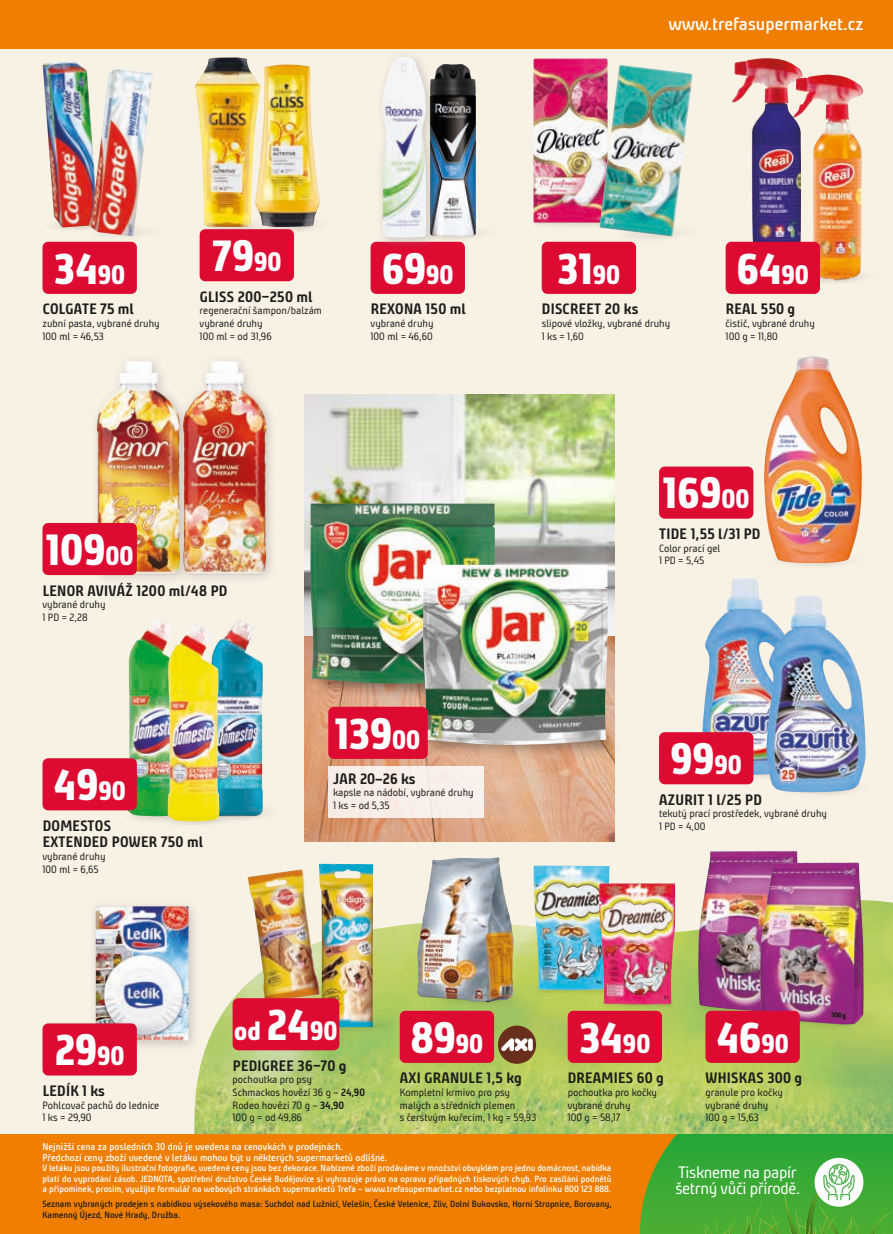
<style>
.page{position:relative;width:893px;height:1234px;background:#fff}
.page>*{position:absolute;margin:0;border:0;box-sizing:border-box;transform-origin:0 0}
.t1{font:800 43.35px "Bunday Clean";color:#fff}
.t2{font:800 26.25px "Bunday Clean";color:#fff}
.t3{font:600 18px "Bunday Clean";color:#fff}
.t4{font:16.5px/16.5px "Bunday Clean";letter-spacing:-.02em;color:#fff}
.t5{font:700 15px/16.5px "Bunday Clean";letter-spacing:.02em;color:#1d1d1b}
.t6{font:10.5px/12.6px "Bunday Clean";color:#1d1d1b}
.t7{font:600 9.75px/10.5px "Bunday Clean";color:#fff}
.t8{font:600 9px/10.5px "Bunday Clean";color:#fff;text-align:justify}
.t9{font:600 9px/10.5px "Bunday Clean";color:#1d1d1b}
.s1{font-size:26.25px}
.s2{font-size:43.35px}
.s3{font-weight:700}
</style>
<div class="page">
<div style="left:0;top:48px;width:893px;height:1085px;background:#f8f2e5"></div>
<img style="left:193px;top:899px;width:700px;height:234px">
<div style="left:0;top:0;width:893px;height:48px;background:#f07e00"></div>
<div style="left:0;top:1133px;width:893px;height:100px;background:#f07e00"></div>
<svg style="left:640px;top:1133px;width:253px;height:100px;background:#50ad3f"></svg>
<div style="left:89px;top:899px;width:111px;height:152px;background:#aaa2a2;opacity:.58"></div>
<img style="left:96px;top:906px;width:92px;height:134px">
<img style="left:248px;top:868px;width:70px;height:129px">
<div style="left:90px;top:354px;width:101px;height:230px;background:#aaa2a2;opacity:.56"></div>
<img style="left:97px;top:361px;width:79px;height:212px">
<div style="left:176px;top:354px;width:102px;height:230px;background:#aaa2a2;opacity:.56"></div>
<img style="left:183px;top:361px;width:83px;height:212px">
<img style="left:731px;top:58px;width:72px;height:184px">
<div style="left:43px;top:1023px;width:94px;height:52px;background:#dd0a32;border-radius:6px"></div>
<div style="left:659px;top:466px;width:94px;height:52px;background:#dd0a32;border-radius:6px"></div>
<div style="left:43px;top:523px;width:94px;height:52px;background:#dd0a32;border-radius:6px"></div>
<img style="left:304px;top:395px;width:310px;height:242px">
<img style="left:304px;top:637px;width:310px;height:204px">
<img style="left:437px;top:213px;width:69px;height:39px">
<img style="left:437px;top:64px;width:39px;height:172px">
<div style="left:371px;top:242px;width:94px;height:52px;background:#dd0a32;border-radius:6px"></div>
<div style="left:375px;top:50px;width:62px;height:199px;background:#aaa2a2;opacity:.57"></div>
<img style="left:382px;top:57px;width:44px;height:180px">
<img style="left:113px;top:810px;width:39px;height:25px">
<img style="left:128px;top:619px;width:52px;height:197px">
<div style="left:261px;top:789px;width:41px;height:44px;background:#f8f2e5"></div>
<img style="left:211px;top:619px;width:52px;height:197px">
<img style="left:152px;top:794px;width:109px;height:45px">
<img style="left:168px;top:624px;width:51px;height:197px">
<div style="left:43px;top:758px;width:94px;height:52px;background:#dd0a32;border-radius:6px"></div>
<img style="left:189px;top:204px;width:60px;height:42px">
<img style="left:195px;top:57px;width:66px;height:170px">
<img style="left:249px;top:203px;width:94px;height:42px">
<img style="left:255px;top:64px;width:65px;height:163px">
<div style="left:200px;top:229px;width:94px;height:52px;background:#dd0a32;border-radius:6px"></div>
<div style="left:793px;top:254px;width:100px;height:43px;background:#f8f2e5"></div>
<img style="left:793px;top:74px;width:70px;height:207px">
<div style="left:726px;top:242px;width:94px;height:52px;background:#dd0a32;border-radius:6px"></div>
<img style="left:34px;top:204px;width:44px;height:39px">
<img style="left:43px;top:61px;width:56px;height:166px">
<img style="left:78px;top:212px;width:97px;height:39px">
<img style="left:91px;top:68px;width:62px;height:168px">
<div style="left:43px;top:242px;width:94px;height:52px;background:#dd0a32;border-radius:6px"></div>
<img style="left:397px;top:698px;width:233px;height:72px">
<img style="left:521px;top:204px;width:78px;height:32px">
<img style="left:533px;top:58px;width:75px;height:165px">
<div style="left:604px;top:207px;width:118px;height:49px;background:#f8f2e5"></div>
<img style="left:599px;top:65px;width:94px;height:171px">
<div style="left:542px;top:242px;width:94px;height:52px;background:#dd0a32;border-radius:6px"></div>
<img style="left:302px;top:638px;width:121px;height:81px">
<img style="left:310px;top:503px;width:185px;height:180px">
<img style="left:423px;top:564px;width:185px;height:180px">
<div style="left:328px;top:766px;width:156px;height:52px;background:#f9eee8"></div>
<div style="left:328px;top:706px;width:100px;height:52px;background:#dd0a32;border-radius:6px"></div>
<img style="left:552px;top:990px;width:47px;height:11px">
<img style="left:533px;top:865px;width:76px;height:125px">
<img style="left:593px;top:991px;width:78px;height:23px">
<img style="left:599px;top:883px;width:76px;height:121px">
<div style="left:568px;top:1010px;width:94px;height:52px;background:#dd0a32;border-radius:6px"></div>
<div style="left:753px;top:525px;width:140px;height:66px;background:#f8f2e5"></div>
<img style="left:764px;top:356px;width:98px;height:207px">
<img style="left:703px;top:774px;width:55px;height:28px">
<img style="left:702px;top:577px;width:101px;height:197px">
<div style="left:758px;top:753px;width:135px;height:66px;background:#f8f2e5"></div>
<img style="left:766px;top:595px;width:101px;height:197px">
<div style="left:659px;top:732px;width:94px;height:52px;background:#dd0a32;border-radius:6px"></div>
<img style="left:339px;top:1004px;width:71px;height:39px">
<img style="left:318px;top:863px;width:55px;height:163px">
<div style="left:233px;top:997px;width:106px;height:53px;background:#dd0a32;border-radius:6px"></div>
<img style="left:800px;top:981px;width:93px;height:72px">
<img style="left:671px;top:968px;width:158px;height:74px">
<img style="left:418px;top:965px;width:134px;height:63px">
<img style="left:417px;top:857px;width:97px;height:145px">
<div style="left:400px;top:1010px;width:94px;height:52px;background:#dd0a32;border-radius:6px"></div>
<div style="left:498px;top:1025px;width:38px;height:38px;background:#682f1d;border-radius:50%"></div>
<svg style="left:501px;top:1038px;width:32px;height:13px"></svg>
<img style="left:698px;top:850px;width:104px;height:162px">
<img style="left:760px;top:862px;width:104px;height:162px">
<div style="left:705px;top:1010px;width:95px;height:52px;background:#dd0a32;border-radius:6px"></div>
<h3 class="t3" style="left:668px;top:12px;width:196px">www.trefasupermarket.cz</h3>
<h1 class="t1" style="left:54px;top:243px;width:73px">34<span class="s1">90</span></h1>
<h3 class="t5" style="left:43px;top:301px;width:93px">COLGATE 75 ml</h3>
<p class="t6" style="left:43px;top:317px;width:119px">zubní pasta, vybrané druhy<br>100 ml = 46,53</p>
<h1 class="t1" style="left:212px;top:230px;width:71px">79<span class="s1">90</span></h1>
<h3 class="t5" style="left:200px;top:288px;width:114px">GLISS 200–250 ml</h3>
<p class="t6" style="left:200px;top:304px;width:124px">regenerační šampon/balzám vybrané druhy<br>100 ml = od 31,96</p>
<h1 class="t1" style="left:382px;top:243px;width:73px">69<span class="s1">90</span></h1>
<h3 class="t5" style="left:371px;top:301px;width:97px">REXONA 150 ml</h3>
<p class="t6" style="left:371px;top:317px;width:64px">vybrané druhy<br>100 ml = 46,60</p>
<h1 class="t1" style="left:46px;top:524px;width:89px">109<span class="s1">00</span></h1>
<h3 class="t5" style="left:43px;top:582px;width:186px">LENOR AVIVÁŽ 1200 ml/48 PD</h3>
<p class="t6" style="left:43px;top:598px;width:64px">vybrané druhy<br>1 PD = 2,28</p>
<h1 class="t1" style="left:54px;top:759px;width:74px">49<span class="s1">90</span></h1>
<h3 class="t5" style="left:43px;top:817px;width:162px">DOMESTOS<br>EXTENDED POWER 750 ml</h3>
<p class="t6" style="left:43px;top:849px;width:64px">vybrané druhy<br>100 ml = 6,65</p>
<h1 class="t1" style="left:335px;top:708px;width:87px">139<span class="s1">00</span></h1>
<h3 class="t5" style="left:333px;top:770px;width:84px">JAR 20–26 ks</h3>
<p class="t6" style="left:333px;top:786px;width:142px">kapsle na nádobí, vybrané druhy<br>1 ks = od 5,35</p>
<h1 class="t1" style="left:557px;top:243px;width:64px">31<span class="s1">90</span></h1>
<h3 class="t5" style="left:542px;top:301px;width:98px">DISCREET 20 ks</h3>
<p class="t6" style="left:542px;top:317px;width:130px">slipové vložky, vybrané druhy<br>1 ks = 1,60</p>
<h1 class="t1" style="left:737px;top:243px;width:74px">64<span class="s1">90</span></h1>
<h3 class="t5" style="left:726px;top:301px;width:71px">REAL 550 g</h3>
<p class="t6" style="left:726px;top:317px;width:91px">čistič, vybrané druhy<br>100 g = 11,80</p>
<h1 class="t1" style="left:663px;top:468px;width:88px">169<span class="s1">00</span></h1>
<h3 class="t5" style="left:659px;top:525px;width:103px">TIDE 1,55 l/31 PD</h3>
<p class="t6" style="left:659px;top:541px;width:63px">Color prací gel</p>
<p class="t6" style="left:659px;top:554px;width:47px">1 PD = 5,45</p>
<h1 class="t1" style="left:670px;top:733px;width:73px">99<span class="s1">90</span></h1>
<h3 class="t5" style="left:659px;top:791px;width:104px">AZURIT 1 l/25 PD</h3>
<p class="t6" style="left:659px;top:807px;width:169px">tekutý prací prostředek, vybrané druhy<br>1 PD = 4,00</p>
<h1 class="t1" style="left:55px;top:1024px;width:71px">29<span class="s1">90</span></h1>
<h3 class="t5" style="left:43px;top:1082px;width:64px">LEDÍK 1 ks</h3>
<p class="t6" style="left:43px;top:1098px;width:118px">Pohlcovač pachů do lednice<br>1 ks = 29,90</p>
<h2 class="t2" style="left:234px;top:1015px;width:105px">od <span class="s2">24</span>90</h2>
<h3 class="t5" style="left:233px;top:1056px;width:115px">PEDIGREE 36–70 g</h3>
<p class="t6" style="left:233px;top:1073px;width:134px">pochoutka pro psy<br>Schmackos hovězí 36 g – <span class="s3">24,90<br></span>Rodeo hovězí 70 g – <span class="s3">34,90<br></span>100 g = od 49,86</p>
<h1 class="t1" style="left:411px;top:1012px;width:74px">89<span class="s1">90</span></h1>
<h3 class="t5" style="left:400px;top:1069px;width:123px">AXI GRANULE 1,5 kg</h3>
<p class="t6" style="left:400px;top:1085px;width:138px">Kompletní krmivo pro psy malých a středních plemen<br>s čerstvým kuřecím, 1 kg = 59,93</p>
<h1 class="t1" style="left:579px;top:1012px;width:73px">34<span class="s1">90</span></h1>
<h3 class="t5" style="left:568px;top:1069px;width:98px">DREAMIES 60 g</h3>
<p class="t6" style="left:568px;top:1085px;width:91px">pochoutka pro kočky vybrané druhy<br>100 g = 58,17</p>
<p class="t7" style="left:43px;top:1141px;width:346px">Nejnižší cena za posledních 30 dnů je uvedena na cenovkách v prodejnách.<br>Předchozí ceny zboží uvedené v letáku mohou být u některých supermarketů odlišné.</p>
<p class="t8" style="left:43px;top:1162px;width:570px">V letáku jsou použity ilustrační fotografie, uvedené ceny jsou bez dekorace. Nabízené zboží prodáváme v množství obvyklém pro jednu domácnost, nabídka platí do vyprodání zásob. JEDNOTA, spotřební družstvo České Budějovice si vyhrazuje právo na opravu případných tiskových chyb. Pro zasílání podnětů a připomínek, prosím, využijte formulář na webových stránkách supermarketů Trefa – www.trefasupermarket.cz nebo bezplatnou infolinku 800 123 888.</p>
<p class="t9" style="left:43px;top:1198px;width:571px">Seznam vybraných prodejen s nabídkou výsekového masa: Suchdol nad Lužnicí, Velešín, České Velenice, Zliv, Dolní Bukovsko, Horní Stropnice, Borovany,<br>Kamenný Újezd, Nové Hrady, Družba.</p>
<h1 class="t1" style="left:716px;top:1012px;width:74px">46<span class="s1">90</span></h1>
<h3 class="t5" style="left:706px;top:1069px;width:98px">WHISKAS 300 g</h3>
<p class="t6" style="left:705px;top:1085px;width:79px">granule pro kočky vybrané druhy<br>100 g = 15,63</p>
<h3 class="t4" style="left:675px;top:1163px;width:126px">Tiskneme na papír šetrný vůči přírodě.</h3>
</div>
